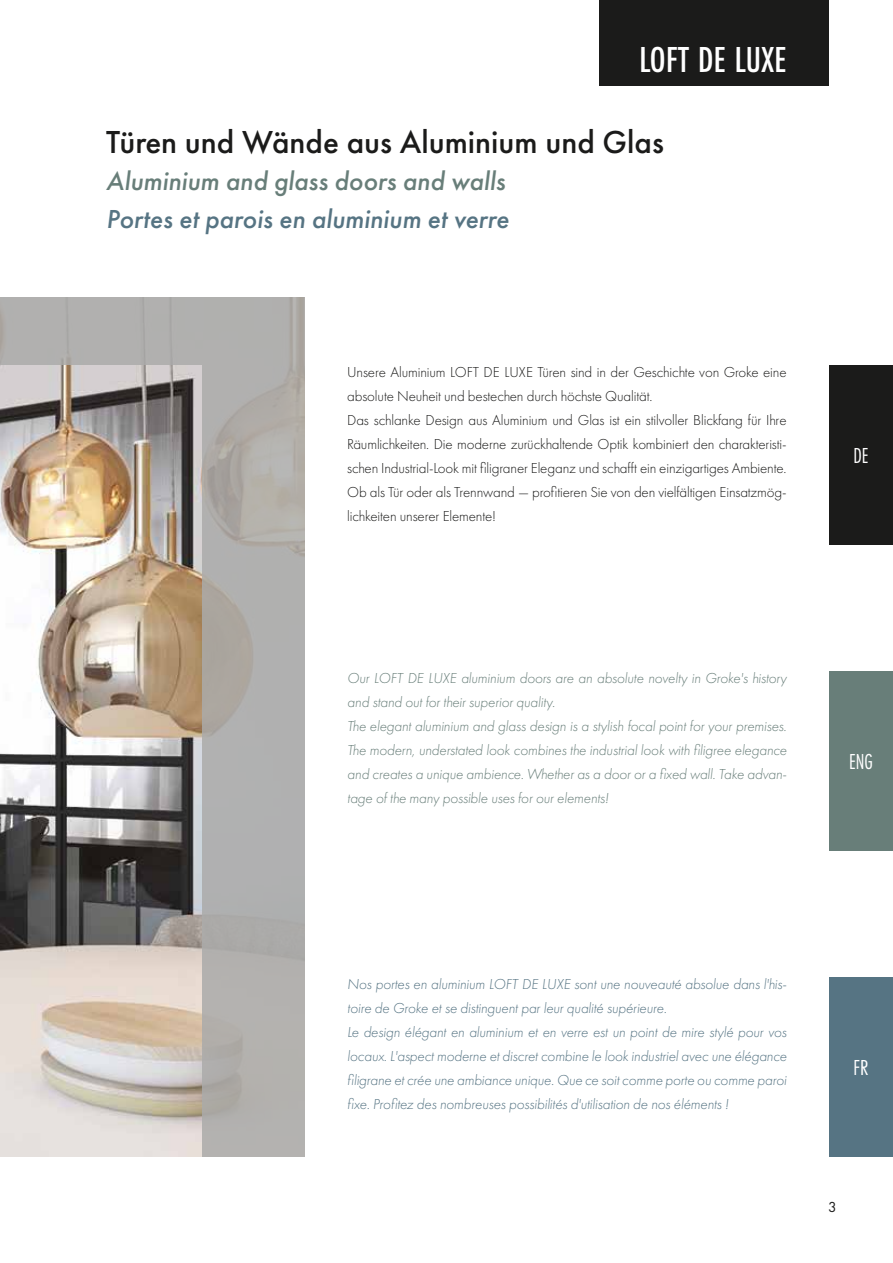
<style>
.page{position:relative;width:893px;height:1263px;background:#fff}
.page>*{position:absolute;margin:0;border:0;box-sizing:border-box;transform-origin:0 0}
.t1{font:500 37.5px "Futura PT Cond";letter-spacing:.01em;color:#fff}
.t2{font:500 33px "Futura PT";color:#1b1b1a}
.t3{font:italic 500 27px "Futura PT";color:#567483}
.t4{font:italic 500 27px "Futura PT";color:#687e79}
.t5{font:22.5px "Futura PT Cond";color:#fff}
.t6{font:300 15px/24px "Futura PT";letter-spacing:-.01em;color:#1b1b1a}
.t7{font:italic 300 15px/24px "Futura PT";letter-spacing:-.01em;color:#567483}
.t8{font:italic 300 15px/24px "Futura PT";letter-spacing:-.01em;color:#687e79}
.t9{font:15px "Futura PT";color:#1b1b1a}
</style>
<div class="page">
<div style="left:600px;top:0;width:229px;height:85px;background:#1b1b1a"></div>
<img style="left:0;top:298px;width:305px;height:859px">
<div style="left:829px;top:366px;width:64px;height:179px;background:#1b1b1a"></div>
<div style="left:829px;top:671px;width:64px;height:180px;background:#687e79"></div>
<div style="left:829px;top:977px;width:64px;height:180px;background:#567483"></div>
<img style="left:0;top:366px;width:202px;height:791px">
<h1 class="t1" style="left:639px;top:38px;width:149px">LOFT DE LUXE</h1>
<h2 class="t2" style="left:106px;top:122px;width:559px">Türen und Wände aus Aluminium und Glas</h2>
<h3 class="t4" style="left:106px;top:164px;width:401px">Aluminium and glass doors and walls</h3>
<h3 class="t3" style="left:106px;top:202px;width:404px">Portes et parois en aluminium et verre</h3>
<p class="t6" style="left:347px;top:360px;width:441px">Unsere Aluminium LOFT DE LUXE Türen sind in der Geschichte von Groke eine absolute Neuheit und bestechen durch höchste Qualität.<br>Das schlanke Design aus Aluminium und Glas ist ein stilvoller Blickfang für Ihre Räumlichkeiten. Die moderne zurückhaltende Optik kombiniert den charakteristi&shy;schen Industrial-Look mit filigraner Eleganz und schafft ein einzigartiges Ambiente.<br>Ob als Tür oder als Trennwand — profitieren Sie von den vielfältigen Einsatzmög&shy;lichkeiten unserer Elemente!</p>
<p class="t8" style="left:347px;top:666px;width:441px">Our LOFT DE LUXE aluminium doors are an absolute novelty in Groke's history and stand out for their superior quality.<br>The elegant aluminium and glass design is a stylish focal point for your premises.<br>The modern, understated look combines the industrial look with filigree elegance and creates a unique ambience. Whether as a door or a fixed wall. Take advan&shy;tage of the many possible uses for our elements!</p>
<h3 class="t5" style="left:853px;top:443px;width:17px">DE</h3>
<h3 class="t5" style="left:849px;top:748px;width:25px">ENG</h3>
<p class="t7" style="left:347px;top:972px;width:441px">Nos portes en aluminium LOFT DE LUXE sont une nouveauté absolue dans l'his&shy;toire de Groke et se distinguent par leur qualité supérieure.<br>Le design élégant en aluminium et en verre est un point de mire stylé pour vos locaux. L'aspect moderne et discret combine le look industriel avec une élégance filigrane et crée une ambiance unique. Que ce soit comme porte ou comme paroi fixe. Profitez des nombreuses possibilités d'utilisation de nos éléments !</p>
<h3 class="t5" style="left:853px;top:1054px;width:17px">FR</h3>
<p class="t9" style="left:828px;top:1198px;width:10px">3</p>
</div>
